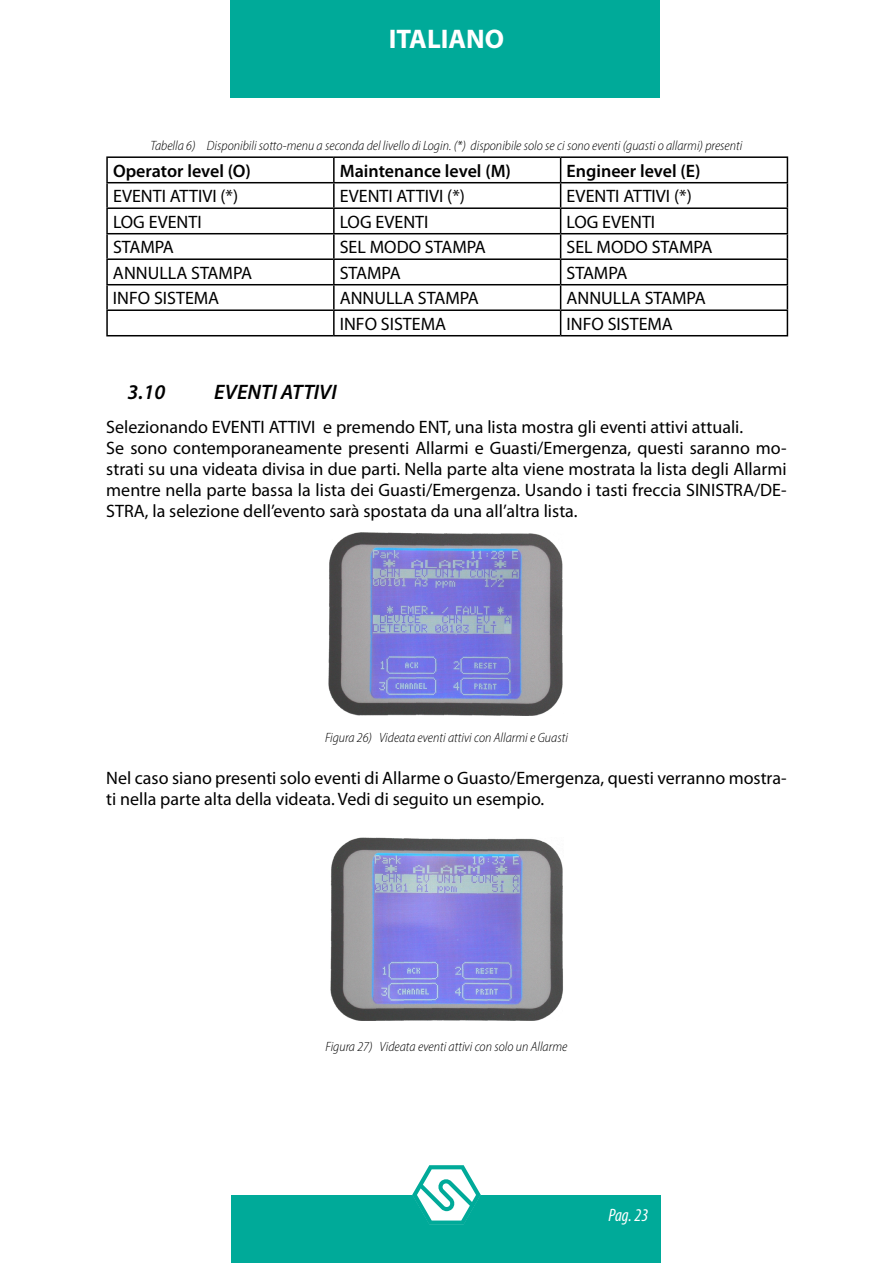
<style>
.page{position:relative;width:893px;height:1263px;background:#fff}
.page>*{position:absolute;margin:0;border:0;box-sizing:border-box;transform-origin:0 0}
.t1{font:700 27px "Myriad Pro";color:#fff}
.t2{font:italic 600 21px "Myriad Pro";color:#000}
.t3{font:18px/21px "Myriad Pro";color:#000}
.t4{font:600 18px "Myriad Pro";color:#000}
.t5{font:italic condensed 18px "Myriad Pro";color:#fff}
.t6{font:italic 300 semi-condensed 13.5px "Myriad Pro";color:#000}
</style>
<div class="page">
<div style="left:232px;top:1195px;width:429px;height:68px;background:#0a9"></div>
<div style="left:230px;top:0;width:430px;height:98px;background:#0a9"></div>
<svg style="left:412px;top:1165px;width:69px;height:60px"></svg>
<hr style="left:106px;top:156px;width:228px;height:2px;background:#000">
<hr style="left:106px;top:158px;width:2px;height:24px;background:#000">
<hr style="left:334px;top:156px;width:227px;height:2px;background:#000">
<hr style="left:333px;top:158px;width:2px;height:24px;background:#000">
<hr style="left:561px;top:156px;width:227px;height:2px;background:#000">
<hr style="left:106px;top:182px;width:228px;height:1px;background:#000">
<hr style="left:106px;top:183px;width:2px;height:24px;background:#000">
<hr style="left:334px;top:182px;width:227px;height:1px;background:#000">
<hr style="left:333px;top:183px;width:2px;height:24px;background:#000">
<hr style="left:561px;top:182px;width:227px;height:1px;background:#000">
<hr style="left:106px;top:207px;width:228px;height:2px;background:#000">
<hr style="left:106px;top:209px;width:2px;height:24px;background:#000">
<hr style="left:334px;top:207px;width:227px;height:2px;background:#000">
<hr style="left:333px;top:209px;width:2px;height:24px;background:#000">
<hr style="left:561px;top:207px;width:227px;height:2px;background:#000">
<hr style="left:106px;top:233px;width:228px;height:1px;background:#000">
<hr style="left:106px;top:234px;width:2px;height:24px;background:#000">
<hr style="left:334px;top:233px;width:227px;height:1px;background:#000">
<hr style="left:333px;top:234px;width:2px;height:24px;background:#000">
<hr style="left:561px;top:233px;width:227px;height:1px;background:#000">
<hr style="left:106px;top:258px;width:228px;height:2px;background:#000">
<hr style="left:106px;top:260px;width:2px;height:24px;background:#000">
<hr style="left:334px;top:258px;width:227px;height:2px;background:#000">
<hr style="left:333px;top:260px;width:2px;height:24px;background:#000">
<hr style="left:561px;top:258px;width:227px;height:2px;background:#000">
<hr style="left:106px;top:284px;width:228px;height:1px;background:#000">
<hr style="left:106px;top:285px;width:2px;height:24px;background:#000">
<hr style="left:334px;top:284px;width:227px;height:1px;background:#000">
<hr style="left:333px;top:285px;width:2px;height:24px;background:#000">
<hr style="left:561px;top:284px;width:227px;height:1px;background:#000">
<hr style="left:106px;top:309px;width:228px;height:2px;background:#000">
<hr style="left:106px;top:311px;width:2px;height:24px;background:#000">
<hr style="left:334px;top:309px;width:227px;height:2px;background:#000">
<hr style="left:333px;top:311px;width:2px;height:24px;background:#000">
<hr style="left:561px;top:309px;width:227px;height:2px;background:#000">
<svg style="left:560px;top:158px;width:1px;height:177px"></svg>
<svg style="left:787px;top:158px;width:1px;height:177px"></svg>
<hr style="left:106px;top:335px;width:228px;height:1px;background:#000">
<hr style="left:334px;top:335px;width:227px;height:1px;background:#000">
<hr style="left:561px;top:335px;width:227px;height:1px;background:#000">
<img style="left:328px;top:532px;width:235px;height:184px">
<img style="left:330px;top:837px;width:233px;height:183px">
<h1 class="t1" style="left:389px;top:22px;width:117px">ITALIANO</h1>
<p class="t6" style="left:151px;top:138px;width:593px">Tabella 6) Disponibili sotto-menu a seconda del livello di Login. (*) disponibile solo se ci sono eventi (guasti o allarmi) presenti</p>
<p class="t4" style="left:113px;top:159px;width:139px">Operator level (O)</p>
<p class="t4" style="left:340px;top:159px;width:173px">Maintenance level (M)</p>
<p class="t4" style="left:567px;top:159px;width:135px">Engineer level (E)</p>
<p class="t3" style="left:113px;top:185px;width:127px">EVENTI ATTIVI (*)</p>
<p class="t3" style="left:340px;top:185px;width:127px">EVENTI ATTIVI (*)</p>
<p class="t3" style="left:567px;top:185px;width:127px">EVENTI ATTIVI (*)</p>
<p class="t3" style="left:113px;top:211px;width:90px">LOG EVENTI</p>
<p class="t3" style="left:340px;top:211px;width:90px">LOG EVENTI</p>
<p class="t3" style="left:567px;top:211px;width:90px">LOG EVENTI</p>
<p class="t3" style="left:113px;top:236px;width:62px">STAMPA</p>
<p class="t3" style="left:340px;top:236px;width:148px">SEL MODO STAMPA</p>
<p class="t3" style="left:567px;top:236px;width:148px">SEL MODO STAMPA</p>
<p class="t3" style="left:113px;top:262px;width:141px">ANNULLA STAMPA</p>
<p class="t3" style="left:340px;top:262px;width:62px">STAMPA</p>
<p class="t3" style="left:567px;top:262px;width:62px">STAMPA</p>
<p class="t3" style="left:113px;top:287px;width:108px">INFO SISTEMA</p>
<p class="t3" style="left:340px;top:287px;width:141px">ANNULLA STAMPA</p>
<p class="t3" style="left:566px;top:287px;width:141px">ANNULLA STAMPA</p>
<p class="t3" style="left:340px;top:313px;width:108px">INFO SISTEMA</p>
<p class="t3" style="left:566px;top:313px;width:108px">INFO SISTEMA</p>
<p class="t2" style="left:128px;top:379px;width:39px">3.10</p>
<p class="t2" style="left:214px;top:379px;width:124px">EVENTI ATTIVI</p>
<p class="t3" style="left:106px;top:416px;width:682px">Selezionando EVENTI ATTIVI e premendo ENT, una lista mostra gli eventi attivi attuali.<br>Se sono contemporaneamente presenti Allarmi e Guasti/Emergenza, questi saranno mo&shy;strati su una videata divisa in due parti. Nella parte alta viene mostrata la lista degli Allarmi mentre nella parte bassa la lista dei Guasti/Emergenza. Usando i tasti freccia SINISTRA/DE-STRA, la selezione dell’evento sarà spostata da una all’altra lista.</p>
<p class="t6" style="left:325px;top:730px;width:244px">Figura 26) Videata eventi attivi con Allarmi e Guasti</p>
<p class="t3" style="left:106px;top:767px;width:682px">Nel caso siano presenti solo eventi di Allarme o Guasto/Emergenza, questi verranno mostra&shy;ti nella parte alta della videata. Vedi di seguito un esempio.</p>
<p class="t6" style="left:326px;top:1039px;width:243px">Figura 27) Videata eventi attivi con solo un Allarme</p>
<p class="t5" style="left:608px;top:1204px;width:42px">Pag. 23</p>
</div>
